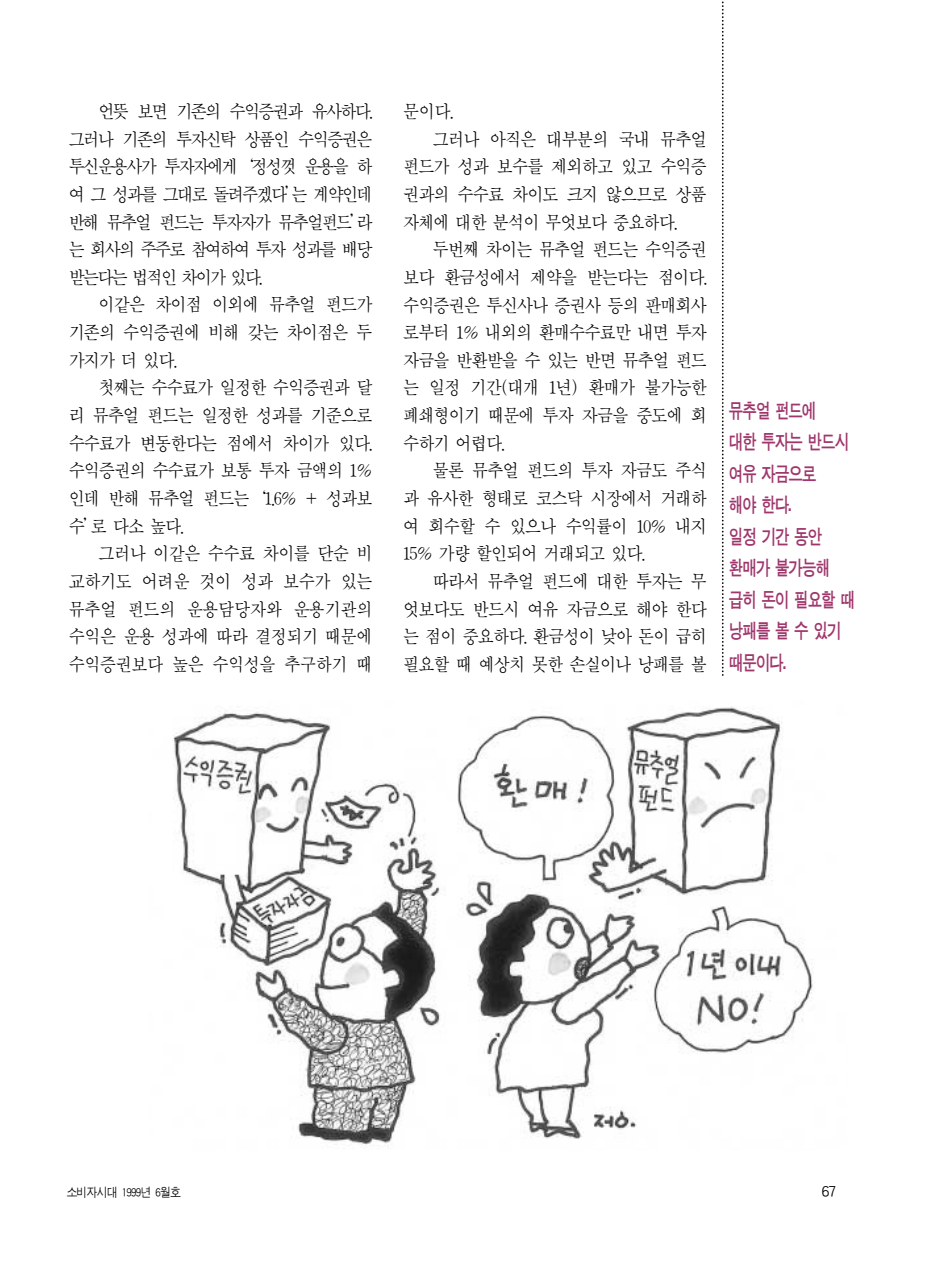
<style>
.page{position:relative;width:931px;height:1274px;background:#fff}
.page>*{position:absolute;margin:0;border:0;box-sizing:border-box;transform-origin:0 0}
.t1{font:21px/31.5px "J Ctg T";letter-spacing:-.14em;color:#9f366c;scale:.75 1}
.t2{font:18.9px/27.7px "J Csm";letter-spacing:-.1em;color:#000;text-align:justify;scale:.9 1}
.t3{font:15.75px "J Cmg J";color:#000}
.t4{font:12.25px "J Cmg J";letter-spacing:-.075em;color:#000;scale:.9 1}
</style>
<div class="page">
<img style="left:173px;top:707px;width:640px;height:439px">
<svg style="left:722px;top:1px;width:2px;height:675px"></svg>
<p class="t2" style="left:68px;top:99px;width:340px;text-indent:30px">언뜻 보면 기존의 수익증권과 유사하다. 그러나 기존의 투자신탁 상품인 수익증권은 투신운용사가 투자자에게‘정성껏 운용을 하 여 그 성과를 그대로 돌려주겠다’는 계약인데 반해 뮤추얼 펀드는 투자자가 뮤추얼펀드’라 는 회사의 주주로 참여하여 투자 성과를 배당 받는다는 법적인 차이가 있다.</p>
<p class="t2" style="left:68px;top:292px;width:340px;text-indent:30px">이같은 차이점 이외에 뮤추얼 펀드가 기존의 수익증권에 비해 갖는 차이점은 두 가지가 더 있다.</p>
<p class="t2" style="left:68px;top:375px;width:340px;text-indent:30px">첫째는 수수료가 일정한 수익증권과 달 리 뮤추얼 펀드는 일정한 성과를 기준으로 수수료가 변동한다는 점에서 차이가 있다. 수익증권의 수수료가 보통 투자 금액의 1% 인데 반해 뮤추얼 펀드는‘1.6% + 성과보 수’로 다소 높다.</p>
<p class="t2" style="left:68px;top:541px;width:340px;text-indent:30px">그러나 이같은 수수료 차이를 단순 비 교하기도 어려운 것이 성과 보수가 있는 뮤추얼 펀드의 운용담당자와 운용기관의 수익은 운용 성과에 따라 결정되기 때문에 수익증권보다 높은 수익성을 추구하기 때</p>
<p class="t2" style="left:403px;top:99px;width:58px">문이다.</p>
<p class="t2" style="left:433px;top:126px;width:307px">그러나 아직은 대부분의 국내 뮤추얼</p>
<p class="t2" style="left:403px;top:154px;width:340px">펀드가 성과 보수를 제외하고 있고 수익증</p>
<p class="t2" style="left:403px;top:182px;width:340px">권과의 수수료 차이도 크지 않으므로 상품</p>
<p class="t2" style="left:403px;top:209px;width:307px">자체에 대한 분석이 무엇보다 중요하다.</p>
<p class="t2" style="left:433px;top:237px;width:307px">두번째 차이는 뮤추얼 펀드는 수익증권</p>
<p class="t2" style="left:403px;top:264px;width:340px">보다 환금성에서 제약을 받는다는 점이다.</p>
<p class="t2" style="left:403px;top:292px;width:340px">수익증권은 투신사나 증권사 등의 판매회사</p>
<p class="t2" style="left:403px;top:320px;width:340px">로부터 1% 내외의 환매수수료만 내면 투자</p>
<p class="t2" style="left:403px;top:347px;width:340px">자금을 반환받을 수 있는 반면 뮤추얼 펀드</p>
<p class="t2" style="left:403px;top:375px;width:340px">는 일정 기간(대개 1년) 환매가 불가능한</p>
<p class="t2" style="left:403px;top:403px;width:340px">폐쇄형이기 때문에 투자 자금을 중도에 회</p>
<p class="t2" style="left:403px;top:430px;width:115px">수하기 어렵다.</p>
<p class="t2" style="left:433px;top:458px;width:307px">물론 뮤추얼 펀드의 투자 자금도 주식</p>
<p class="t2" style="left:403px;top:486px;width:340px">과 유사한 형태로 코스닥 시장에서 거래하</p>
<p class="t2" style="left:403px;top:513px;width:340px">여 회수할 수 있으나 수익률이 10% 내지</p>
<p class="t2" style="left:403px;top:541px;width:271px">15% 가량 할인되어 거래되고 있다.</p>
<p class="t2" style="left:433px;top:569px;width:307px">따라서 뮤추얼 펀드에 대한 투자는 무</p>
<p class="t2" style="left:403px;top:596px;width:340px">엇보다도 반드시 여유 자금으로 해야 한다</p>
<p class="t2" style="left:403px;top:624px;width:340px">는 점이 중요하다. 환금성이 낮아 돈이 급히</p>
<p class="t2" style="left:403px;top:652px;width:340px">필요할 때 예상치 못한 손실이나 낭패를 볼</p>
<p class="t1" style="left:728px;top:396px;width:171px">뮤추얼 펀드에<br>대한 투자는 반드시 여유 자금으로<br>해야 한다.<br>일정 기간 동안 환매가 불가능해 급히 돈이 필요할 때 낭패를 볼 수 있기 때문이다.</p>
<p class="t4" style="left:66px;top:1187px;width:130px">소비자시대 1999년 6월호</p>
<p class="t3" style="left:822px;top:1184px;width:16px">67</p>
</div>
